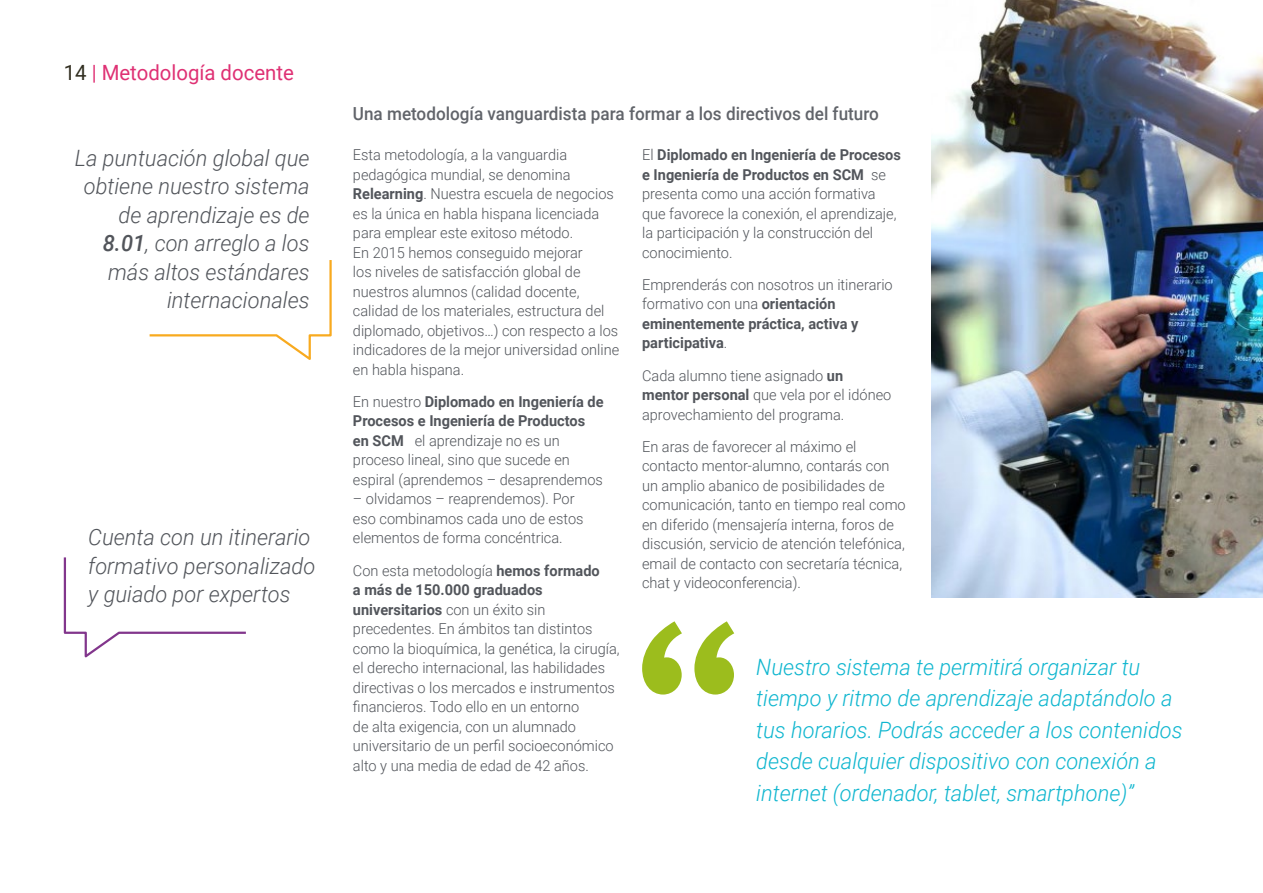
<style>
.page{position:relative;width:1263px;height:893px;background:#fff}
.page>*{position:absolute;margin:0;border:0;box-sizing:border-box;transform-origin:0 0}
.t1{font:italic 300 22.5px/31.5px "Roboto";color:#0fb6cf}
.t2{font:italic 300 22.5px/28.5px "Roboto";color:#52555b;text-align:right}
.t3{font:21px "Roboto";color:#df3174}
.t4{font:500 18px "Roboto";color:#61646a;scale:.95 1}
.t5{font:300 15px/19.5px "Roboto";color:#52555b}
.t6{font:700 15px/19.5px "Roboto";color:#52555b}
.s1{color:#312e20}
.s2{font-weight:500}
.s3{font-weight:700}
.s4{font-weight:300}
</style>
<div class="page">
<svg style="left:149px;top:260px;width:183px;height:100px"></svg>
<svg style="left:63px;top:557px;width:183px;height:101px"></svg>
<img style="left:931px;top:0;width:332px;height:597px">
<svg style="left:642px;top:621px;width:92px;height:73px"></svg>
<h2 class="t3" style="left:64px;top:57px;width:232px"><span class="s1">14</span> | Metodología docente</h2>
<h1 class="t2" style="left:75px;top:143px;width:236px">La puntuación global que obtiene nuestro sistema de aprendizaje es de<br><span class="s2">8.01</span>, con arreglo a los más altos estándares internacionales</h1>
<h1 class="t2" style="left:88px;top:522px;width:229px;text-align:left">Cuenta con un itinerario formativo personalizado y guiado por expertos</h1>
<p class="t4" style="left:353px;top:101px;width:555px">Una metodología vanguardista para formar a los directivos del futuro</p>
<p class="t5" style="left:353px;top:144px;width:268px">Esta metodología, a la vanguardia pedagógica mundial, se denomina <span class="s3">Relearning</span>. Nuestra escuela de negocios es la única en habla hispana licenciada para emplear este exitoso método.<br>En 2015 hemos conseguido mejorar<br>los niveles de satisfacción global de nuestros alumnos (calidad docente, calidad de los materiales, estructura del diplomado, objetivos…) con respecto a los indicadores de la mejor universidad online en habla hispana.</p>
<p class="t5" style="left:353px;top:391px;width:252px">En nuestro <span class="s3">Diplomado en Ingeniería de Procesos e Ingeniería de Productos en SCM</span> el aprendizaje no es un proceso lineal, sino que sucede en espiral (aprendemos – desaprendemos</p>
<p class="t5" style="left:353px;top:489px;width:232px">– olvidamos – reaprendemos). Por eso combinamos cada uno de estos elementos de forma concéntrica.</p>
<p class="t5" style="left:353px;top:560px;width:268px">Con esta metodología <span class="s3">hemos formado<br>a más de 150.000 graduados universitarios</span> con un éxito sin precedentes. En ámbitos tan distintos como la bioquímica, la genética, la cirugía, el derecho internacional, las habilidades directivas o los mercados e instrumentos financieros. Todo ello en un entorno<br>de alta exigencia, con un alumnado universitario de un perfil socioeconómico alto y una media de edad de 42 años.</p>
<p class="t5" style="left:642px;top:144px;width:260px">El <span class="s3">Diplomado en Ingeniería de Procesos e Ingeniería de Productos en SCM</span> se presenta como una acción formativa que favorece la conexión, el aprendizaje, la participación y la construcción del conocimiento.</p>
<p class="t6" style="left:642px;top:274px;width:252px"><span class="s4">Emprenderás con nosotros un itinerario formativo con una</span> orientación eminentemente práctica, activa y participativa<span class="s4">.</span></p>
<p class="t5" style="left:642px;top:365px;width:251px">Cada alumno tiene asignado <span class="s3">un mentor personal</span> que vela por el idóneo aprovechamiento del programa.</p>
<p class="t5" style="left:642px;top:436px;width:265px">En aras de favorecer al máximo el contacto mentor-alumno, contarás con un amplio abanico de posibilidades de comunicación, tanto en tiempo real como en diferido (mensajería interna, foros de discusión, servicio de atención telefónica, email de contacto con secretaría técnica, chat y videoconferencia).</p>
<h1 class="t1" style="left:756px;top:650px;width:428px">Nuestro sistema te permitirá organizar tu tiempo y ritmo de aprendizaje adaptándolo a tus horarios. Podrás acceder a los contenidos desde cualquier dispositivo con conexión a internet (ordenador, tablet, smartphone)”</h1>
</div>
